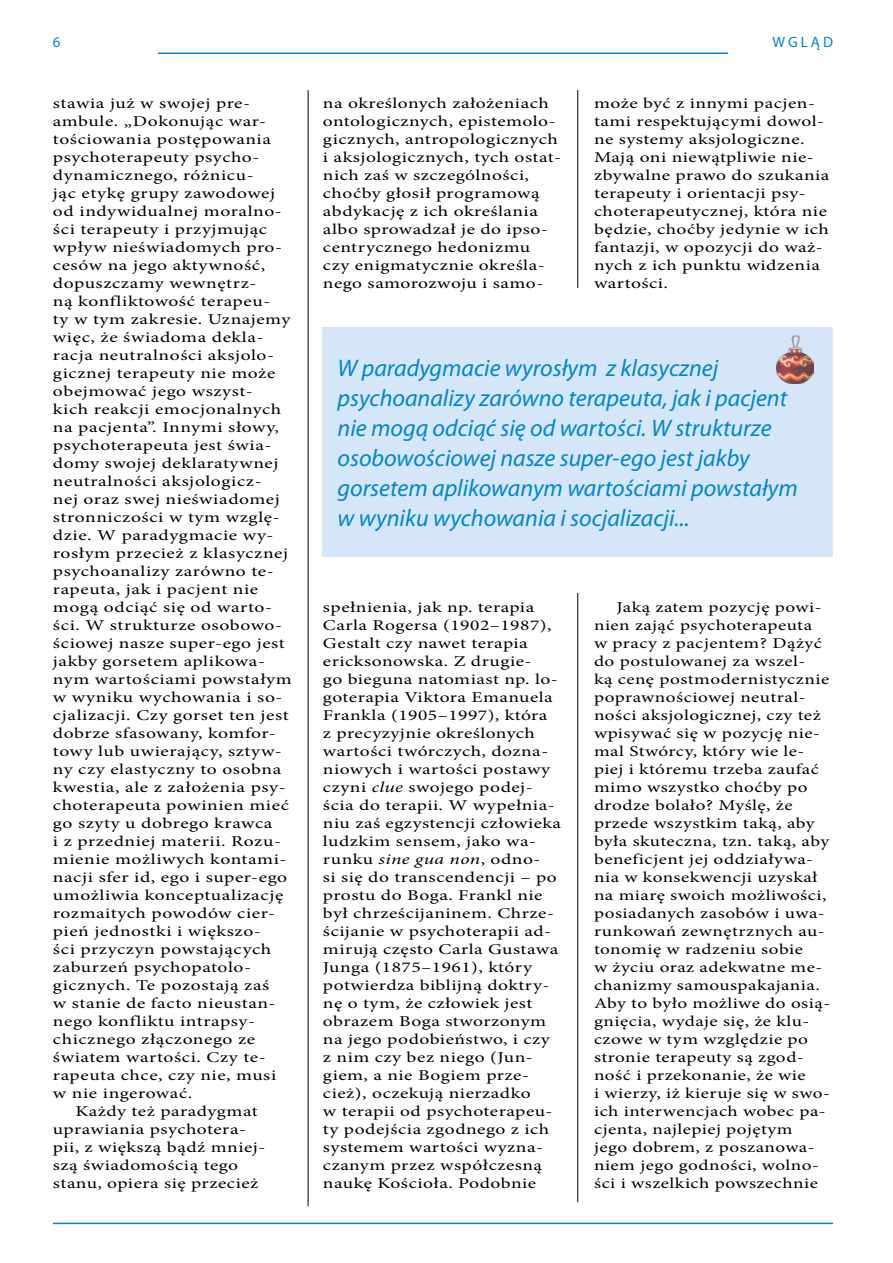
<style>
.page{position:relative;width:893px;height:1263px;background:#fff}
.page>*{position:absolute;margin:0;border:0;box-sizing:border-box;transform-origin:0 0}
.t1{font:italic 24px/30px "Myriad Pro";color:#0086ce}
.t2{font:15px/18px "Minion Pro";letter-spacing:.025em;color:#000;scale:1.3 1}
.t3{font:15px/18px "Minion Pro";letter-spacing:.025em;color:#000;scale:1.28 1}
.t4{font:15px "Myriad Pro";letter-spacing:.2em;color:#0086ce}
.s1{font-style:italic}
</style>
<div class="page">
<hr style="left:158px;top:53px;width:570px;height:1px;background:#0086ce">
<hr style="left:53px;top:1223px;width:780px;height:1px;background:#0086ce">
<hr style="left:308px;top:90px;width:1px;height:1116px;background:#000">
<hr style="left:577px;top:90px;width:1px;height:1112px;background:#000">
<div style="left:565px;top:288px;width:29px;height:305px;background:#fff"></div>
<div style="left:323px;top:328px;width:510px;height:229px;background:#d4e6f7"></div>
<img style="left:776px;top:335px;width:37px;height:48px">
<p class="t4" style="left:53px;top:33px;width:9px">6</p>
<p class="t4" style="left:772px;top:33px;width:62px">WGLĄD</p>
<p class="t2" style="left:53px;top:94px;width:153px">stawia już w swojej pre-</p>
<p class="t2" style="left:53px;top:112px;width:165px">ambule. „Dokonując war-</p>
<p class="t2" style="left:53px;top:130px;width:169px">tościowania postępowania</p>
<p class="t2" style="left:53px;top:148px;width:160px">psychoterapeuty psycho-</p>
<p class="t2" style="left:53px;top:166px;width:156px">dynamicznego, różnicu-</p>
<p class="t2" style="left:53px;top:184px;width:172px">jąc etykę grupy zawodowej</p>
<p class="t2" style="left:53px;top:202px;width:178px">od indywidualnej moralno-</p>
<p class="t2" style="left:53px;top:220px;width:166px">ści terapeuty i przyjmując</p>
<p class="t2" style="left:53px;top:238px;width:178px">wpływ nieświadomych pro-</p>
<p class="t2" style="left:53px;top:256px;width:165px">cesów na jego aktywność,</p>
<p class="t2" style="left:53px;top:274px;width:158px">dopuszczamy wewnętrz-</p>
<p class="t2" style="left:53px;top:292px;width:169px">ną konfliktowość terapeu-</p>
<p class="t2" style="left:53px;top:310px;width:184px">ty w tym zakresie. Uznajemy</p>
<p class="t2" style="left:53px;top:328px;width:164px">więc, że świadoma dekla-</p>
<p class="t2" style="left:53px;top:346px;width:172px">racja neutralności aksjolo-</p>
<p class="t2" style="left:53px;top:364px;width:173px">gicznej terapeuty nie może</p>
<p class="t2" style="left:53px;top:382px;width:155px">obejmować jego wszyst-</p>
<p class="t2" style="left:53px;top:400px;width:177px">kich reakcji emocjonalnych</p>
<p class="t2" style="left:53px;top:418px;width:175px">na pacjenta”. Innymi słowy,</p>
<p class="t2" style="left:53px;top:436px;width:170px">psychoterapeuta jest świa-</p>
<p class="t2" style="left:53px;top:454px;width:175px">domy swojej deklaratywnej</p>
<p class="t2" style="left:53px;top:472px;width:162px">neutralności aksjologicz-</p>
<p class="t2" style="left:53px;top:490px;width:176px">nej oraz swej nieświadomej</p>
<p class="t2" style="left:53px;top:508px;width:176px">stronniczości w tym wzglę-</p>
<p class="t2" style="left:53px;top:526px;width:171px">dzie. W paradygmacie wy-</p>
<p class="t2" style="left:53px;top:544px;width:182px">rosłym przecież z klasycznej</p>
<p class="t2" style="left:53px;top:562px;width:171px">psychoanalizy zarówno te-</p>
<p class="t2" style="left:53px;top:580px;width:159px">rapeuta, jak i pacjent nie</p>
<p class="t2" style="left:53px;top:598px;width:170px">mogą odciąć się od warto-</p>
<p class="t2" style="left:53px;top:616px;width:178px">ści. W strukturze osobowo-</p>
<p class="t2" style="left:53px;top:634px;width:180px">ściowej nasze super-ego jest</p>
<p class="t2" style="left:53px;top:652px;width:165px">jakby gorsetem aplikowa-</p>
<p class="t2" style="left:53px;top:670px;width:185px">nym wartościami powstałym</p>
<p class="t2" style="left:53px;top:688px;width:178px">w wyniku wychowania i so-</p>
<p class="t2" style="left:53px;top:706px;width:183px">cjalizacji. Czy gorset ten jest</p>
<p class="t2" style="left:53px;top:724px;width:173px">dobrze sfasowany, komfor-</p>
<p class="t2" style="left:53px;top:742px;width:178px">towy lub uwierający, sztyw-</p>
<p class="t2" style="left:53px;top:760px;width:177px">ny czy elastyczny to osobna</p>
<p class="t2" style="left:53px;top:778px;width:181px">kwestia, ale z założenia psy-</p>
<p class="t2" style="left:53px;top:796px;width:183px">choterapeuta powinien mieć</p>
<p class="t2" style="left:53px;top:814px;width:170px">go szyty u dobrego krawca</p>
<p class="t2" style="left:53px;top:832px;width:177px">i z przedniej materii. Rozu-</p>
<p class="t2" style="left:53px;top:850px;width:181px">mienie możliwych kontami-</p>
<p class="t2" style="left:53px;top:868px;width:182px">nacji sfer id, ego i super-ego</p>
<p class="t2" style="left:53px;top:886px;width:179px">umożliwia konceptualizację</p>
<p class="t2" style="left:53px;top:904px;width:172px">rozmaitych powodów cier-</p>
<p class="t2" style="left:53px;top:922px;width:161px">pień jednostki i większo-</p>
<p class="t2" style="left:53px;top:940px;width:169px">ści przyczyn powstających</p>
<p class="t2" style="left:53px;top:958px;width:154px">zaburzeń psychopatolo-</p>
<p class="t2" style="left:53px;top:976px;width:168px">gicznych. Te pozostają zaś</p>
<p class="t2" style="left:53px;top:994px;width:173px">w stanie de facto nieustan-</p>
<p class="t2" style="left:53px;top:1012px;width:157px">nego konfliktu intrapsy-</p>
<p class="t2" style="left:53px;top:1030px;width:157px">chicznego złączonego ze</p>
<p class="t2" style="left:53px;top:1048px;width:165px">światem wartości. Czy te-</p>
<p class="t2" style="left:53px;top:1066px;width:173px">rapeuta chce, czy nie, musi</p>
<p class="t2" style="left:53px;top:1084px;width:109px">w nie ingerować.</p>
<p class="t2" style="left:75px;top:1102px;width:142px">Każdy też paradygmat</p>
<p class="t2" style="left:53px;top:1120px;width:150px">uprawiania psychotera-</p>
<p class="t2" style="left:53px;top:1138px;width:165px">pii, z większą bądź mniej-</p>
<p class="t2" style="left:53px;top:1156px;width:144px">szą świadomością tego</p>
<p class="t2" style="left:53px;top:1174px;width:160px">stanu, opiera się przecież</p>
<p class="t2" style="left:323px;top:94px;width:185px">na określonych założeniach ontologicznych, epistemolo&shy;gicznych, antropologicznych i aksjologicznych, tych ostat&shy;nich zaś w szczególności, choćby głosił programową abdykację z ich określania albo sprowadzał je do ipso&shy;centrycznego hedonizmu<br>czy enigmatycznie określa&shy;nego samorozwoju i samo-</p>
<p class="t2" style="left:594px;top:94px;width:183px">może być z innymi pacjen&shy;tami respektującymi dowol&shy;ne systemy aksjologiczne.<br>Mają oni niewątpliwie nie&shy;zbywalne prawo do szukania terapeuty i orientacji psy&shy;choterapeutycznej, która nie będzie, choćby jedynie w ich fantazji, w opozycji do waż&shy;nych z ich punktu widzenia wartości.</p>
<p class="t1" style="left:338px;top:353px;width:462px">W paradygmacie wyrosłym z klasycznej psychoanalizy zarówno terapeuta, jak i pacjent nie mogą odciąć się od wartości. W strukturze osobowościowej nasze super-ego jest jakby gorsetem aplikowanym wartościami powstałym w wyniku wychowania i socjalizacji...</p>
<p class="t2" style="left:323px;top:598px;width:185px">spełnienia, jak np. terapia<br>Carla Rogersa (1902–1987),<br>Gestalt czy nawet terapia ericksonowska. Z drugie-<br>go bieguna natomiast np. lo&shy;goterapia Viktora Emanuela<br>Frankla (1905–1997), która<br>z precyzyjnie określonych wartości twórczych, dozna&shy;niowych i wartości postawy czyni <span class="s1">clue</span> swojego podej&shy;ścia do terapii. W wypełnia&shy;niu zaś egzystencji człowieka ludzkim sensem, jako wa&shy;runku <span class="s1">sine gua non</span>, odno-<br>si się do transcendencji – po prostu do Boga. Frankl nie był chrześcijaninem. Chrze&shy;ścijanie w psychoterapii ad&shy;mirują często Carla Gustawa<br>Junga (1875–1961), który potwierdza biblijną doktry&shy;nę o tym, że człowiek jest obrazem Boga stworzonym na jego podobieństwo, i czy z nim czy bez niego (Jun&shy;giem, a nie Bogiem prze&shy;cież), oczekują nierzadko<br>w terapii od psychoterapeu&shy;ty podejścia zgodnego z ich systemem wartości wyzna&shy;czanym przez współczesną naukę Kościoła. Podobnie</p>
<p class="t3" style="left:594px;top:598px;width:186px;text-indent:22px">Jaką zatem pozycję powi&shy;nien zająć psychoterapeuta<br>w pracy z pacjentem? Dążyć do postulowanej za wszel-<br>ką cenę postmodernistycznie poprawnościowej neutral&shy;ności aksjologicznej, czy też wpisywać się w pozycję nie&shy;mal Stwórcy, który wie le&shy;piej i któremu trzeba zaufać mimo wszystko choćby po drodze bolało? Myślę, że przede wszystkim taką, aby była skuteczna, tzn. taką, aby beneficjent jej oddziaływa&shy;nia w konsekwencji uzyskał na miarę swoich możliwości, posiadanych zasobów i uwa&shy;runkowań zewnętrznych au&shy;tonomię w radzeniu sobie<br>w życiu oraz adekwatne me&shy;chanizmy samouspakajania.<br>Aby to było możliwe do osią&shy;gnięcia, wydaje się, że klu&shy;czowe w tym względzie po stronie terapeuty są zgod&shy;ność i przekonanie, że wie<br>i wierzy, iż kieruje się w swo&shy;ich interwencjach wobec pa&shy;cjenta, najlepiej pojętym<br>jego dobrem, z poszanowa&shy;niem jego godności, wolno&shy;ści i wszelkich powszechnie</p>
</div>
